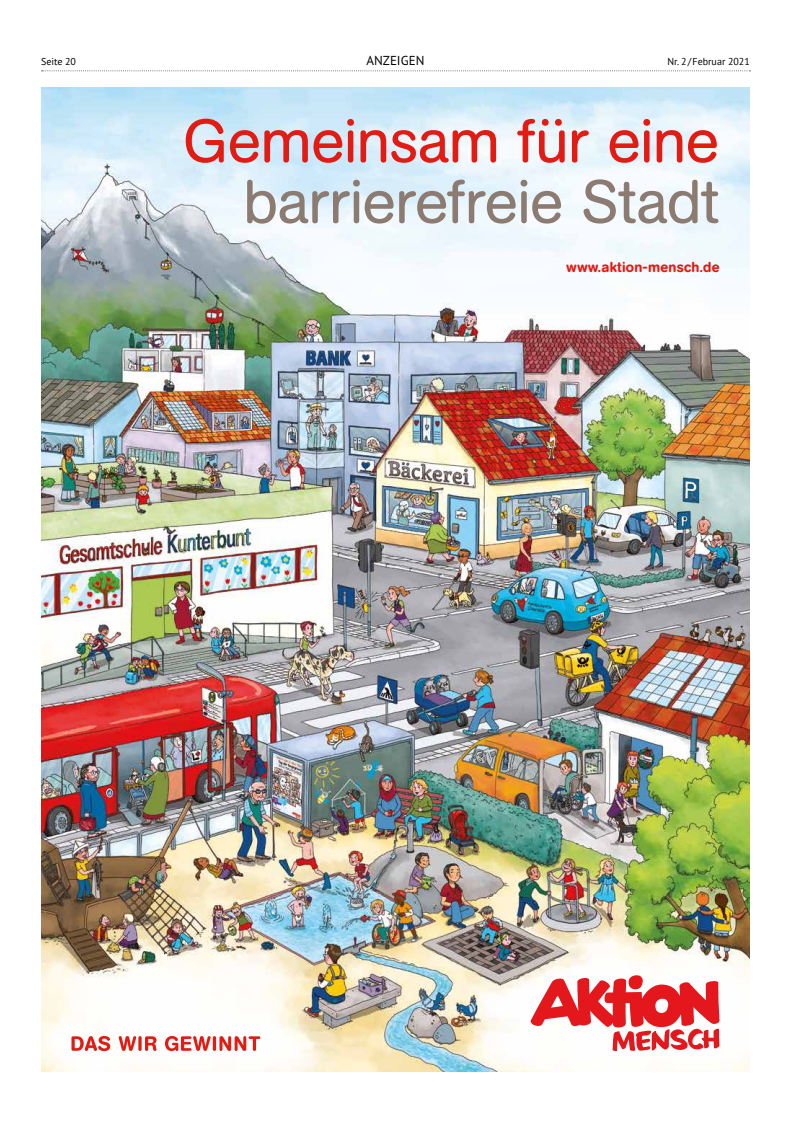
<style>
.page{position:relative;width:791px;height:1134px;background:#fff}
.page>*{position:absolute;margin:0;border:0;box-sizing:border-box;transform-origin:0 0}
.t1{font:60.7px "AG Book Rounded Pro";letter-spacing:-.02em;color:#8b7b71}
.t2{font:60.7px "AG Book Rounded Pro";letter-spacing:-.02em;color:#e41b13}
.t3{font:500 14.3px "AG Book Rounded Pro";letter-spacing:.015em;color:#e41b13}
.t4{font:13px "PT Sans Pro";color:#000}
.t5{font:10px "PT Sans";color:#000}
.t6{font:10px "PT Sans Pro";color:#000}
</style>
<div class="page">
<img style="left:41px;top:88px;width:709px;height:984px">
<svg style="left:531px;top:975px;width:188px;height:76px"></svg>
<svg style="left:71px;top:1036px;width:39px;height:15px"></svg>
<svg style="left:119px;top:1036px;width:38px;height:15px"></svg>
<svg style="left:165px;top:1036px;width:95px;height:15px"></svg>
<svg style="left:42px;top:70px;width:708px;height:1px"></svg>
<p class="t6" style="left:41px;top:55px;width:36px">Seite 20</p>
<p class="t4" style="left:367px;top:52px;width:59px">ANZEIGEN</p>
<p class="t5" style="left:667px;top:55px;width:84px">Nr. 2/Februar 2021</p>
<h1 class="t2" style="left:183px;top:102px;width:538px">Gemeinsam für eine</h1>
<h1 class="t1" style="left:243px;top:162px;width:478px">barrierefreie Stadt</h1>
<p class="t3" style="left:567px;top:258px;width:154px">www.aktion-mensch.de</p>
</div>
